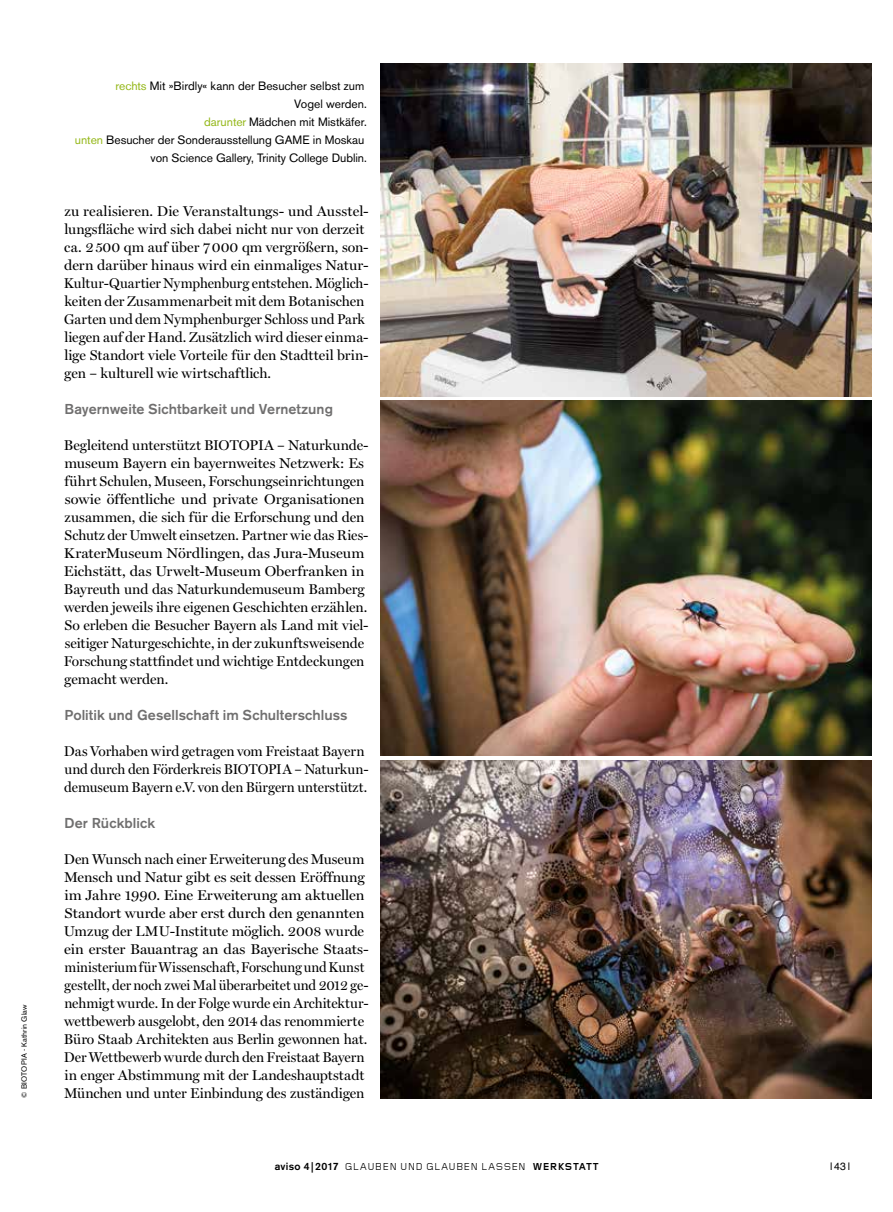
<style>
.page{position:relative;width:893px;height:1212px;background:#fff}
.page>*{position:absolute;margin:0;border:0;box-sizing:border-box;transform-origin:0 0}
.t1{font:14.25px/18px "Miller Display Roman";letter-spacing:-.005em;color:#000}
.t2{font:500 14.25px "Akzidenz Grotesk BE";letter-spacing:.005em;color:#706f6f}
.t3{font:12px/18px "Akzidenz Grotesk BE";letter-spacing:-.005em;color:#000;text-align:right}
.t4{font:10.5px "Foundry Gridnik";letter-spacing:.025em;color:#000}
.t5{font:10.5px "Helvetica";color:#000}
.t6{font:7.5px "Akzidenz Grotesk BE";letter-spacing:.025em;color:#000}
.s1{color:#94b718}
.s2{font-family:"Akzidenz Grotesk BE";font-weight:500}
.s3{font-weight:700}
</style>
<div class="page">
<img style="left:380px;top:400px;width:492px;height:356px">
<img style="left:380px;top:64px;width:492px;height:332px">
<img style="left:380px;top:760px;width:492px;height:338px">
<p class="t6" style="left:20px;top:1097px;width:95px;rotate:-90deg">© BIOTOPIA - Kathrin Glaw</p>
<p class="t3" style="left:75px;top:77px;width:293px"><span class="s1">rechts</span> Mit »Birdly« kann der Besucher selbst zum<br>Vogel werden.<br><span class="s1">darunter</span> Mädchen mit Mistkäfer.<br><span class="s1">unten</span> Besucher der Sonderausstellung GAME in Moskau von Science Gallery, Trinity College Dublin.</p>
<p class="t1" style="left:64px;top:202px;width:306px">zu realisieren. Die Veranstaltungs- und Ausstel&shy;lungsfläche wird sich dabei nicht nur von derzeit ca. 2500 qm auf über 7000 qm vergrößern, son&shy;dern darüber hinaus wird ein einmaliges Natur-Kultur-Quartier Nymphenburg entstehen. Möglich&shy;keiten der Zusammenarbeit mit dem Botanischen Garten und dem Nymphenburger Schloss und Park liegen auf der Hand. Zusätzlich wird dieser einma&shy;lige Standort viele Vorteile für den Stadtteil brin&shy;gen – kulturell wie wirtschaftlich.</p>
<p class="t2" style="left:64px;top:400px;width:270px">Bayernweite Sichtbarkeit und Vernetzung</p>
<p class="t1" style="left:64px;top:436px;width:306px">Begleitend unterstützt BIOTOPIA – Naturkunde&shy;museum Bayern ein bayernweites Netzwerk: Es führt Schulen, Museen, Forschungseinrichtungen sowie öffentliche und private Organisationen zusammen, die sich für die Erforschung und den Schutz der Umwelt einsetzen. Partner wie das Ries-KraterMuseum Nördlingen, das Jura-Museum Eichstätt, das Urwelt-Museum Oberfranken in Bayreuth und das Naturkundemuseum Bamberg werden jeweils ihre eigenen Geschichten erzählen.<br>So erleben die Besucher Bayern als Land mit viel&shy;seitiger Naturgeschichte, in der zukunftsweisende Forschung stattfindet und wichtige Entdeckungen gemacht werden.</p>
<p class="t2" style="left:64px;top:706px;width:285px">Politik und Gesellschaft im Schulterschluss</p>
<p class="t1" style="left:64px;top:742px;width:306px">Das Vorhaben wird getragen vom Freistaat Bayern und durch den Förderkreis BIOTOPIA – Naturkun&shy;demuseum Bayern e.V. von den Bürgern unterstützt.</p>
<p class="t2" style="left:65px;top:814px;width:92px">Der Rückblick</p>
<p class="t1" style="left:64px;top:850px;width:306px">Den Wunsch nach einer Erweiterung des Museum Mensch und Natur gibt es seit dessen Eröffnung im Jahre 1990. Eine Erweiterung am aktuellen Standort wurde aber erst durch den genannten Umzug der LMU-Institute möglich. 2008 wurde ein erster Bauantrag an das Bayerische Staats&shy;ministerium für Wissenschaft, Forschung und Kunst gestellt, der noch zwei Mal überarbeitet und 2012 ge&shy;nehmigt wurde. In der Folge wurde ein Architektur&shy;wettbewerb ausgelobt, den 2014 das renommierte Büro Staab Architekten aus Berlin gewonnen hat.<br>Der Wettbewerb wurde durch den Freistaat Bayern in enger Abstimmung mit der Landeshauptstadt München und unter Einbindung des zuständigen</p>
<p class="t4" style="left:275px;top:1161px;width:326px"><span class="s2">aviso 4 | 2017</span> GLAUBEN UND GLAUBEN LASSEN <span class="s3">WERKSTATT</span></p>
<p class="t5" style="left:830px;top:1158px;width:22px">|43 |</p>
</div>
